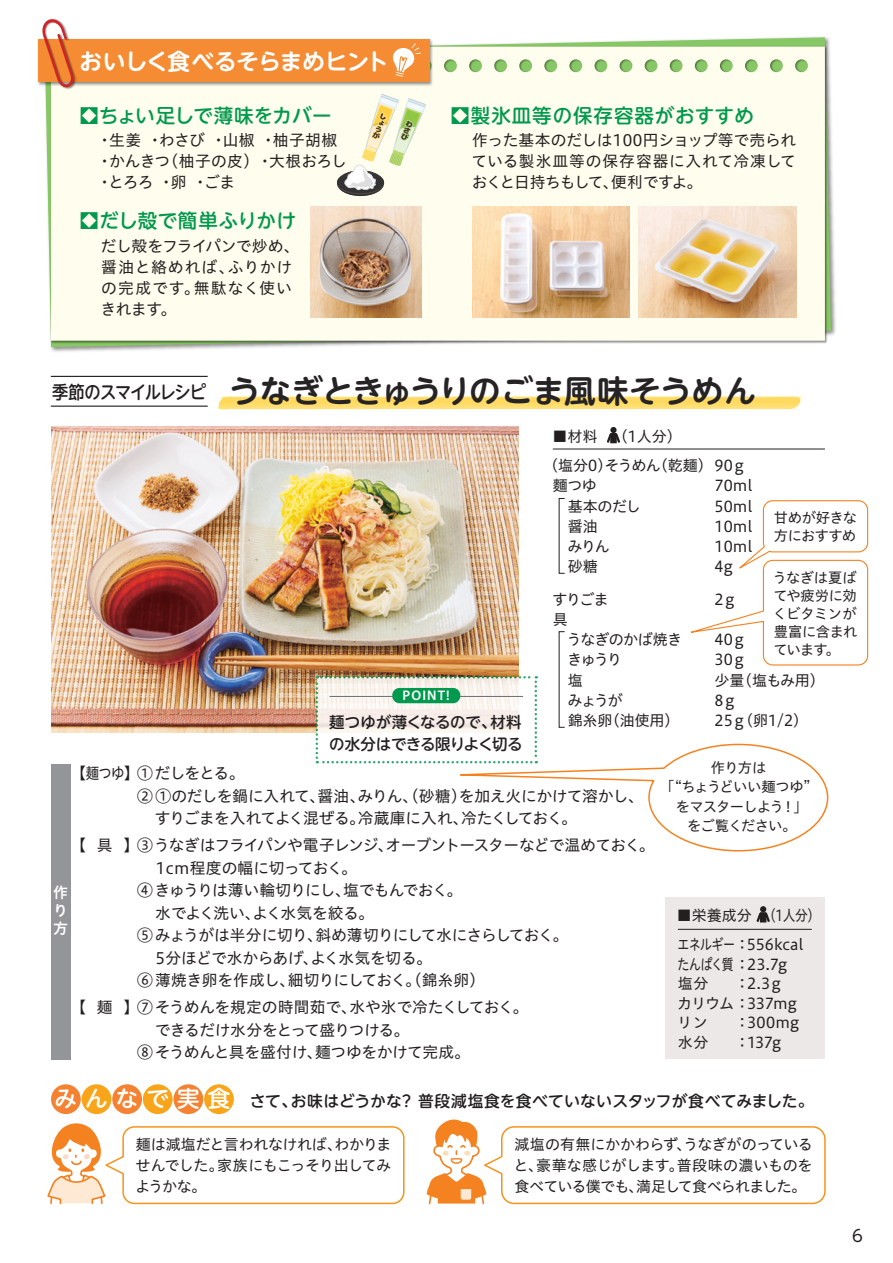
<style>
.page{position:relative;width:893px;height:1263px;background:#fff}
.page>*{position:absolute;margin:0;border:0;box-sizing:border-box;transform-origin:0 0}
.t1{font:700 31.5px "UD Shin M Go Pro De";letter-spacing:-.01em;color:#262324}
.t2{font:700 22.5px "UD Shin M Go Pro De";letter-spacing:-.02em;color:#fff}
.t3{font:500 22.5px "UD Shin M Go Pro";letter-spacing:.365em;color:#fff}
.t4{font:500 19.5px "UD Shin M Go Pro";letter-spacing:.05em;color:#00994e}
.t5{font:500 19.5px "UD Shin M Go Pro";color:#00994e}
.t6{font:500 19.5px "UD Shin M Go Pro";letter-spacing:.03em;color:#00994e}
.t7{font:500 18px "UD Shin M Go Pro";letter-spacing:-.065em;color:#231f20;scale:.9 1}
.t8{font:16.5px "UD Shin Go Pro";color:#231f20}
.t9{font:15.75px/21px "Hiragino UD Sans Std W4";letter-spacing:-.025em;color:#231f20;text-align:justify}
.t10{font:15.75px "Hiragino UD Sans Std W4";letter-spacing:-.05em;color:#231f20}
.t11{font:15.75px "Hiragino UD Sans Std W4";letter-spacing:-.045em;color:#231f20}
.t12{font:15.75px/21px "Hiragino UD Sans Std W4";letter-spacing:.01em;color:#231f20}
.t13{font:15.75px/21px "Hiragino UD Sans Std W4";letter-spacing:-.005em;color:#231f20}
.t14{font:500 15.75px "UD Shin M Go Pro";letter-spacing:.01em;color:#231f20}
.t15{font:15.75px "Hiragino UD Sans Std W4";letter-spacing:-.065em;color:#231f20}
.t16{font:15.75px "Hiragino UD Sans Std W4";letter-spacing:.005em;color:#231f20}
.t17{font:500 15.45px/21.8px "UD Shin M Go Pro";letter-spacing:-.02em;color:#231f20}
.t18{font:15px/20.2px "Hiragino UD Sans Std W4";letter-spacing:-.03em;color:#231f20;text-align:justify}
.t19{font:15px/19.5px "Hiragino UD Sans Std W4";letter-spacing:-.03em;color:#231f20;scale:.8 1}
.t20{font:15px/20.2px "Hiragino UD Sans Std W4";letter-spacing:-.06em;color:#231f20}
.t21{font:15px/19.5px "Hiragino UD Sans Std W4";letter-spacing:-.01em;color:#231f20}
.t22{font:15px/17.9px "Hiragino UD Sans Std W6";color:#fff}
.t23{font:14.25px/18px "Hiragino UD Sans Std W4";letter-spacing:-.045em;color:#231f20;text-align:justify}
.t24{font:600 13.95px "Myriad Pro";letter-spacing:.075em;color:#fff}
</style>
<div class="page">
<svg style="left:45px;top:37px;width:787px;height:311px"></svg>
<img style="left:49px;top:45px;width:780px;height:299px">
<div style="left:51px;top:47px;width:774px;height:294px;background:#fffdee"></div>
<svg style="left:218px;top:396px;width:584px;height:13px;background:#ffdd73"></svg>
<img style="left:51px;top:426px;width:468px;height:306px">
<div style="left:51px;top:764px;width:19px;height:296px;background:#939598"></div>
<div style="left:51px;top:1084px;width:30px;height:30px;background:#f48232;border-radius:50%"></div>
<div style="left:82px;top:1084px;width:29px;height:30px;background:#f9a51b;border-radius:50%"></div>
<div style="left:112px;top:1084px;width:30px;height:30px;background:#f48232;border-radius:50%"></div>
<div style="left:143px;top:1084px;width:30px;height:30px;background:#f9a51b;border-radius:50%"></div>
<div style="left:173px;top:1084px;width:30px;height:30px;background:#f48232;border-radius:50%"></div>
<div style="left:204px;top:1084px;width:30px;height:30px;background:#f9a51b;border-radius:50%"></div>
<hr style="left:51px;top:376px;width:157px;height:1px;background:#231f20">
<hr style="left:51px;top:406px;width:157px;height:1px;background:#231f20">
<div style="left:665px;top:897px;width:160px;height:162px;background:#ebe8e7"></div>
<hr style="left:678px;top:929px;width:134px;height:1px;background:#231f20">
<svg style="left:756px;top:906px;width:14px;height:16px"></svg>
<img style="left:37px;top:37px;width:398px;height:50px">
<div style="left:38px;top:39px;width:391px;height:43px;background:#f58b32"></div>
<svg style="left:392px;top:43px;width:29px;height:34px"></svg>
<img style="left:45px;top:37px;width:31px;height:53px">
<svg style="left:41px;top:18px;width:34px;height:70px"></svg>
<svg style="left:691px;top:500px;width:178px;height:166px"></svg>
<hr style="left:553px;top:449px;width:272px;height:1px;background:#231f20">
<div style="left:610px;top:427px;width:7px;height:6px;background:#231f20;border-radius:50%"></div>
<svg style="left:607px;top:433px;width:13px;height:10px"></svg>
<svg style="left:316px;top:676px;width:249px;height:88px"></svg>
<svg style="left:413px;top:743px;width:416px;height:109px"></svg>
<img style="left:472px;top:207px;width:157px;height:110px">
<img style="left:311px;top:207px;width:110px;height:110px">
<img style="left:639px;top:207px;width:157px;height:110px">
<svg style="left:47px;top:1123px;width:358px;height:82px"></svg>
<svg style="left:427px;top:1119px;width:399px;height:86px"></svg>
<svg style="left:337px;top:94px;width:89px;height:102px;background:#e9e8d1"></svg>
<h2 class="t2" style="left:79px;top:44px;width:310px">おいしく食べるそらまめヒント</h2>
<p class="t5" style="left:80px;top:99px;width:254px">■ちょい足しで薄味をカバー</p>
<p class="t4" style="left:450px;top:99px;width:305px">■製氷皿等の保存容器がおすすめ</p>
<p class="t13" style="left:97px;top:129px;width:251px">・生姜 ・わさび ・山椒 ・柚子胡椒・かんきつ（柚子の皮）・大根おろし・とろろ ・卵 ・ごま</p>
<p class="t6" style="left:80px;top:205px;width:218px">■だし殻で簡単ふりかけ</p>
<p class="t9" style="left:471px;top:129px;width:326px">作った基本のだしは100円ショップ等で売られている製氷皿等の保存容器に入れて冷凍しておくと日持ちもして、便利ですよ。</p>
<p class="t12" style="left:101px;top:235px;width:201px">だし殻をフライパンで炒め、醤油と絡めれば、ふりかけの完成です。無駄なく使いきれます。</p>
<p class="t7" style="left:52px;top:377px;width:172px">季節のスマイルレシピ</p>
<h1 class="t1" style="left:229px;top:365px;width:529px">うなぎときゅうりのごま風味そうめん</h1>
<p class="t24" style="left:403px;top:687px;width:49px">POINT!</p>
<p class="t17" style="left:329px;top:710px;width:195px">麺つゆが薄くなるので、材料の水分はできる限りよく切る</p>
<p class="t18" style="left:553px;top:425px;width:131px">■材料　 （1人分）</p>
<p class="t18" style="left:553px;top:454px;width:195px;text-align:left;text-indent:-10px">（塩分0）そうめん（乾麺）90ℊ麵つゆ<br>　基本のだし<br>　醤油<br>　みりん<br>　砂糖</p>
<p class="t20" style="left:552px;top:588px;width:131px">すりごま<br>具<br>　うなぎのかば焼き　きゅうり<br>　塩<br>　みょうが<br>　錦糸卵（油使用）</p>
<p class="t18" style="left:715px;top:475px;width:39px">70ml 50ml 10ml 10ml 4g</p>
<p class="t18" style="left:715px;top:588px;width:25px">2ℊ</p>
<p class="t18" style="left:715px;top:628px;width:104px;text-align:left">40ℊ<br>30ℊ<br>少量(塩もみ用)<br>8ℊ<br>25ℊ（卵1/2）</p>
<p class="t23" style="left:774px;top:508px;width:85px">甘めが好きな方におすすめ</p>
<p class="t23" style="left:773px;top:567px;width:86px">うなぎは夏ばてや疲労に効くビタミンが豊富に含まれています。</p>
<p class="t22" style="left:53px;top:882px;width:16px">作り方</p>
<p class="t9" style="left:137px;top:762px;width:109px">①だしをとる。</p>
<p class="t9" style="left:137px;top:784px;width:508px">② ①のだしを鍋に入れて、醤油、みりん、（砂糖）を加え火にかけて溶かし、</p>
<p class="t10" style="left:155px;top:806px;width:424px">すりごまを入れてよく混ぜる。冷蔵庫に入れ、冷たくしておく。</p>
<p class="t11" style="left:70px;top:833px;width:586px">【 具 】③うなぎはフライパンや電子レンジ、オーブントースターなどで温めておく。</p>
<p class="t16" style="left:156px;top:856px;width:203px">1cm程度の幅に切っておく。</p>
<p class="t15" style="left:137px;top:878px;width:327px">④ きゅうりは薄い輪切りにし、塩でもんでおく。</p>
<p class="t9" style="left:155px;top:901px;width:221px">水でよく洗い、よく水気を絞る。</p>
<p class="t10" style="left:137px;top:923px;width:433px">⑤ みょうがは半分に切り、斜め薄切りにして水にさらしておく。</p>
<p class="t9" style="left:156px;top:946px;width:278px">5分ほどで水からあげ、よく水気を切る。</p>
<p class="t9" style="left:137px;top:969px;width:350px">⑥ 薄焼き卵を作成し、細切りにしておく。（錦糸卵）</p>
<p class="t9" style="left:70px;top:996px;width:459px">【 麺 】⑦そうめんを規定の時間茹で、水や氷で冷たくしておく。</p>
<p class="t11" style="left:155px;top:1018px;width:256px">できるだけ水分をとって盛りつける。</p>
<p class="t9" style="left:137px;top:1041px;width:335px">⑧そうめんと具を盛付け、麺つゆをかけて完成。</p>
<p class="t9" style="left:70px;top:762px;width:71px">【麺つゆ】</p>
<p class="t23" style="left:711px;top:757px;width:57px">作り方は</p>
<p class="t23" style="left:660px;top:777px;width:152px">「“ちょうどいい麺つゆ”</p>
<p class="t23" style="left:676px;top:796px;width:133px">をマスターしよう！」</p>
<p class="t23" style="left:687px;top:816px;width:111px">をご覧ください。</p>
<p class="t18" style="left:677px;top:904px;width:145px">■栄養成分 （1人分）</p>
<p class="t19" style="left:677px;top:934px;width:159px">エネルギー：556kcalたんぱく質：23.7g塩分<br>カリウム：337mgリン<br>水分</p>
<p class="t18" style="left:735px;top:972px;width:51px">：2.3ℊ</p>
<p class="t21" style="left:735px;top:1012px;width:66px">：300mg：137g</p>
<h2 class="t3" style="left:55px;top:1080px;width:177px">みんなで実食</h2>
<p class="t14" style="left:250px;top:1088px;width:565px">さて、お味はどうかな？ 普段減塩食を食べていないスタッフが食べてみました。</p>
<p class="t18" style="left:135px;top:1133px;width:258px;line-height:21px">麺は減塩だと言われなければ、わかりませんでした。家族にもこっそり出してみようかな。</p>
<p class="t18" style="left:513px;top:1133px;width:301px;line-height:21px">減塩の有無にかかわらず、うなぎがのっていると、豪華な感じがします。普段味の濃いものを食べている僕でも、満足して食べられました。</p>
<p class="t8" style="left:852px;top:1222px;width:12px">6</p>
</div>
